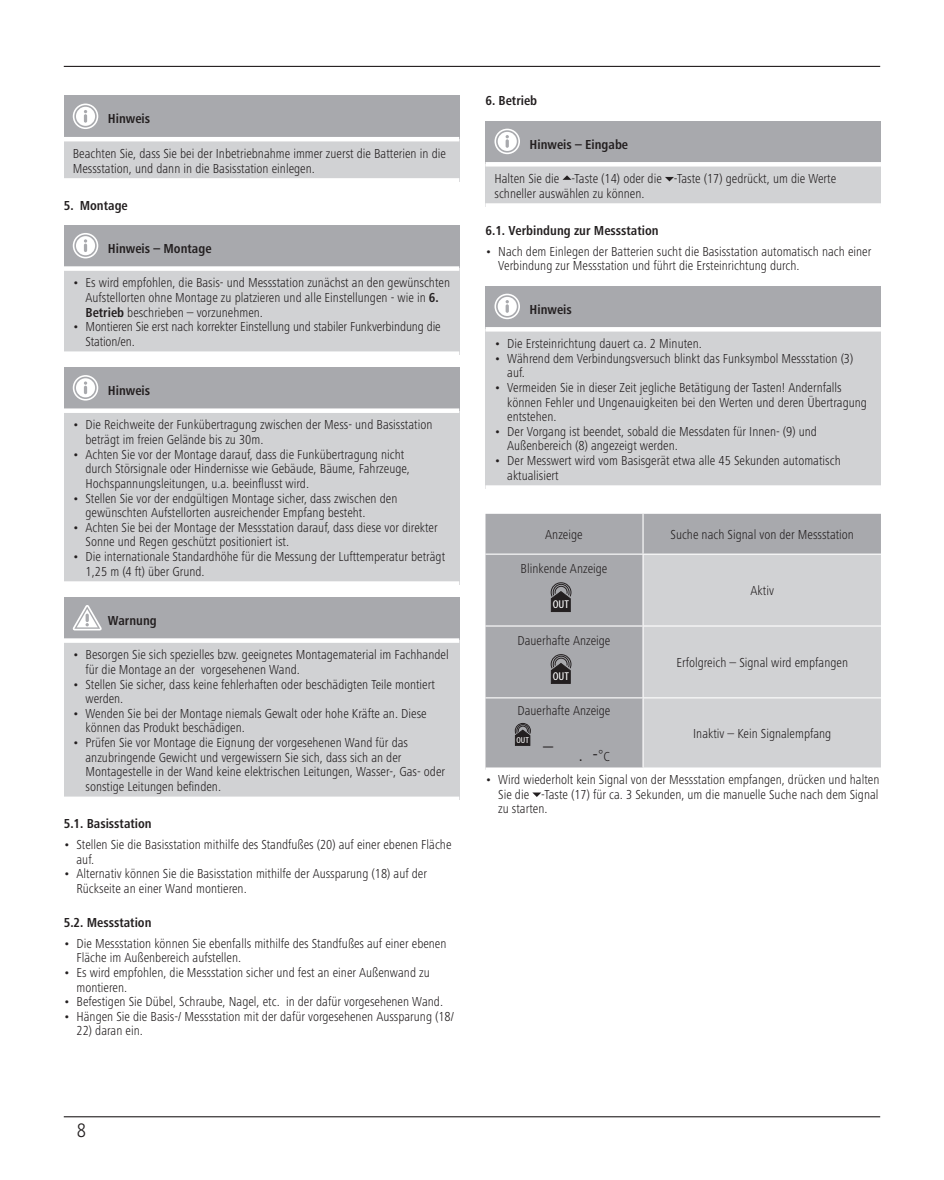
<style>
.page{position:relative;width:944px;height:1180px;background:#fff}
.page>*{position:absolute;margin:0;border:0;box-sizing:border-box;transform-origin:0 0}
.t1{font:300 condensed 20.25px "Frutiger Next LTW1 G";color:#231f20}
.t2{font:300 condensed 13.5px/14.6px "Frutiger Next LTW1 G";color:#231f20}
.t3{font:700 condensed 13.5px "Frutiger Next LTW1 G";color:#231f20}
.t4{font:condensed 11.47px "Myriad Pro";color:#fff;scale:1.14 1}
.t5{font:condensed 8.78px "Myriad Pro";color:#fff;scale:1.14 1}
.s1{font-weight:400}
.s2{font-weight:700}
.s3{font-size:13.5px}
</style>
<div class="page">
<hr style="left:64px;top:66px;width:816px;height:1px;background:#231f20">
<hr style="left:64px;top:1116px;width:816px;height:1px;background:#231f20">
<div style="left:64px;top:96px;width:395px;height:43px;background:#a8a9ad"></div>
<div style="left:64px;top:139px;width:395px;height:43px;background:#d1d2d4"></div>
<div style="left:64px;top:178px;width:395px;height:7px;background:#fff"></div>
<hr style="left:64px;top:137px;width:395px;height:4px;background:#fff">
<svg style="left:73px;top:104px;width:25px;height:25px"></svg>
<div style="left:64px;top:225px;width:395px;height:44px;background:#a8a9ad"></div>
<div style="left:64px;top:269px;width:395px;height:86px;background:#d1d2d4"></div>
<div style="left:64px;top:351px;width:395px;height:7px;background:#fff"></div>
<div style="left:64px;top:266px;width:395px;height:5px;background:#fff"></div>
<svg style="left:73px;top:233px;width:25px;height:25px"></svg>
<div style="left:64px;top:367px;width:395px;height:44px;background:#a8a9ad"></div>
<div style="left:64px;top:411px;width:395px;height:174px;background:#d1d2d4"></div>
<div style="left:64px;top:581px;width:395px;height:7px;background:#fff"></div>
<div style="left:64px;top:408px;width:395px;height:5px;background:#fff"></div>
<svg style="left:73px;top:375px;width:25px;height:26px"></svg>
<div style="left:64px;top:597px;width:395px;height:44px;background:#a8a9ad"></div>
<div style="left:64px;top:641px;width:395px;height:159px;background:#d1d2d4"></div>
<div style="left:64px;top:638px;width:395px;height:5px;background:#fff"></div>
<div style="left:64px;top:797px;width:395px;height:6px;background:#fff"></div>
<svg style="left:73px;top:605px;width:29px;height:25px"></svg>
<div style="left:485px;top:121px;width:396px;height:43px;background:#a8a9ad"></div>
<div style="left:485px;top:164px;width:396px;height:43px;background:#d1d2d4"></div>
<div style="left:485px;top:203px;width:396px;height:7px;background:#fff"></div>
<div style="left:485px;top:162px;width:396px;height:5px;background:#fff"></div>
<svg style="left:494px;top:129px;width:26px;height:25px"></svg>
<svg style="left:562px;top:175px;width:9px;height:5px"></svg>
<svg style="left:665px;top:177px;width:9px;height:4px"></svg>
<div style="left:485px;top:286px;width:396px;height:43px;background:#a8a9ad"></div>
<div style="left:485px;top:329px;width:396px;height:160px;background:#d1d2d4"></div>
<div style="left:485px;top:485px;width:396px;height:7px;background:#fff"></div>
<div style="left:485px;top:327px;width:396px;height:5px;background:#fff"></div>
<svg style="left:494px;top:294px;width:26px;height:25px"></svg>
<div style="left:485px;top:514px;width:396px;height:253px;background:#a8a9ad"></div>
<div style="left:644px;top:555px;width:237px;height:212px;background:#d1d2d4"></div>
<hr style="left:642px;top:514px;width:2px;height:40px;background:#fff">
<hr style="left:485px;top:554px;width:158px;height:1px;background:#fff">
<hr style="left:643px;top:554px;width:238px;height:1px;background:#fff">
<hr style="left:642px;top:555px;width:2px;height:70px;background:#fff">
<hr style="left:485px;top:625px;width:158px;height:2px;background:#fff">
<hr style="left:643px;top:625px;width:238px;height:2px;background:#fff">
<hr style="left:642px;top:627px;width:2px;height:70px;background:#fff">
<hr style="left:485px;top:697px;width:158px;height:1px;background:#fff">
<hr style="left:643px;top:697px;width:238px;height:1px;background:#fff">
<hr style="left:642px;top:698px;width:2px;height:69px;background:#fff">
<svg style="left:550px;top:582px;width:22px;height:30px"></svg>
<svg style="left:550px;top:654px;width:22px;height:30px"></svg>
<svg style="left:515px;top:723px;width:16px;height:23px"></svg>
<svg style="left:532px;top:792px;width:9px;height:5px"></svg>
<p class="t3" style="left:108px;top:111px;width:44px">Hinweis</p>
<p class="t2" style="left:73px;top:146px;width:375px">Beachten Sie, dass Sie bei der Inbetriebnahme immer zuerst die Batterien in die<br>Messstation, und dann in die Basisstation einlegen.</p>
<p class="t3" style="left:64px;top:197px;width:66px">5. Montage</p>
<p class="t3" style="left:108px;top:241px;width:105px">Hinweis – Montage</p>
<p class="t2" style="left:86px;top:275px;width:366px;text-indent:-13px"><span class="s1">•</span> Es wird empfohlen, die Basis- und Messstation zunächst an den gewünschten<br>Aufstellorten ohne Montage zu platzieren und alle Einstellungen - wie in <span class="s2">6.<br>Betrieb</span> beschrieben – vorzunehmen.</p>
<p class="t2" style="left:86px;top:319px;width:357px;text-indent:-13px"><span class="s1">•</span> Montieren Sie erst nach korrekter Einstellung und stabiler Funkverbindung die<br>Station/en.</p>
<p class="t3" style="left:108px;top:383px;width:44px">Hinweis</p>
<p class="t2" style="left:86px;top:418px;width:348px;text-indent:-13px"><span class="s1">•</span> Die Reichweite der Funkübertragung zwischen der Mess- und Basisstation beträgt im freien Gelände bis zu 30m.</p>
<p class="t2" style="left:86px;top:447px;width:326px;text-indent:-13px"><span class="s1">•</span> Achten Sie vor der Montage darauf, dass die Funkübertragung nicht durch Störsignale oder Hindernisse wie Gebäude, Bäume, Fahrzeuge,<br>Hochspannungsleitungen, u.a. beeinflusst wird.</p>
<p class="t2" style="left:86px;top:491px;width:313px;text-indent:-13px"><span class="s1">•</span> Stellen Sie vor der endgültigen Montage sicher, dass zwischen den gewünschten Aufstellorten ausreichender Empfang besteht.</p>
<p class="t2" style="left:86px;top:520px;width:354px;text-indent:-13px"><span class="s1">•</span> Achten Sie bei der Montage der Messstation darauf, dass diese vor direkter<br>Sonne und Regen geschützt positioniert ist.</p>
<p class="t2" style="left:86px;top:549px;width:361px;text-indent:-13px"><span class="s1">•</span> Die internationale Standardhöhe für die Messung der Lufttemperatur beträgt<br>1,25 m (4 ft) über Grund.</p>
<p class="t3" style="left:108px;top:613px;width:50px">Warnung</p>
<p class="t2" style="left:86px;top:647px;width:365px;text-indent:-13px"><span class="s1">•</span> Besorgen Sie sich spezielles bzw. geeignetes Montagematerial im Fachhandel für die Montage an der vorgesehenen Wand.</p>
<p class="t2" style="left:86px;top:677px;width:351px;text-indent:-13px"><span class="s1">•</span> Stellen Sie sicher, dass keine fehlerhaften oder beschädigten Teile montiert werden.</p>
<p class="t2" style="left:86px;top:706px;width:343px;text-indent:-13px"><span class="s1">•</span> Wenden Sie bei der Montage niemals Gewalt oder hohe Kräfte an. Diese können das Produkt beschädigen.</p>
<p class="t2" style="left:86px;top:735px;width:361px;text-indent:-13px"><span class="s1">•</span> Prüfen Sie vor Montage die Eignung der vorgesehenen Wand für das anzubringende Gewicht und vergewissern Sie sich, dass sich an der Montagestelle in der Wand keine elektrischen Leitungen, Wasser-, Gas- oder sonstige Leitungen befinden.</p>
<p class="t3" style="left:64px;top:816px;width:89px">5.1. Basisstation</p>
<p class="t2" style="left:77px;top:837px;width:376px;text-indent:-13px"><span class="s1">•</span> Stellen Sie die Basisstation mithilfe des Standfußes (20) auf einer ebenen Fläche auf.</p>
<p class="t2" style="left:77px;top:866px;width:352px;text-indent:-13px"><span class="s1">•</span> Alternativ können Sie die Basisstation mithilfe der Aussparung (18) auf der<br>Rückseite an einer Wand montieren.</p>
<p class="t3" style="left:64px;top:914px;width:89px">5.2. Messstation</p>
<p class="t2" style="left:77px;top:936px;width:371px;text-indent:-13px"><span class="s1">•</span> Die Messstation können Sie ebenfalls mithilfe des Standfußes auf einer ebenen<br>Fläche im Außenbereich aufstellen.</p>
<p class="t2" style="left:77px;top:965px;width:355px;text-indent:-13px"><span class="s1">•</span> Es wird empfohlen, die Messstation sicher und fest an einer Außenwand zu montieren.</p>
<p class="t2" style="left:64px;top:994px;width:381px"><span class="s1">•</span> Befestigen Sie Dübel, Schraube, Nagel, etc. in der dafür vorgesehenen Wand.</p>
<p class="t2" style="left:64px;top:1009px;width:392px"><span class="s1">•</span> Hängen Sie die Basis-/ Messstation mit der dafür vorgesehenen Aussparung (18/</p>
<p class="t2" style="left:77px;top:1024px;width:68px">22) daran ein.</p>
<p class="t3" style="left:485px;top:93px;width:53px">6. Betrieb</p>
<p class="t3" style="left:530px;top:136px;width:100px">Hinweis – Eingabe</p>
<p class="t2" style="left:494px;top:171px;width:343px">Halten Sie die -Taste (14) oder die -Taste (17) gedrückt, um die Werte schneller auswählen zu können.</p>
<p class="t3" style="left:485px;top:223px;width:175px">6.1. Verbindung zur Messstation</p>
<p class="t2" style="left:498px;top:244px;width:375px;text-indent:-13px"><span class="s1">•</span> Nach dem Einlegen der Batterien sucht die Basisstation automatisch nach einer<br>Verbindung zur Messstation und führt die Ersteinrichtung durch.</p>
<p class="t3" style="left:530px;top:301px;width:44px">Hinweis</p>
<p class="t2" style="left:494px;top:336px;width:209px"><span class="s1">•</span> Die Ersteinrichtung dauert ca. 2 Minuten.</p>
<p class="t2" style="left:507px;top:351px;width:348px;text-indent:-13px"><span class="s1">•</span> Während dem Verbindungsversuch blinkt das Funksymbol Messstation (3) auf.</p>
<p class="t2" style="left:507px;top:380px;width:361px;text-indent:-13px"><span class="s1">•</span> Vermeiden Sie in dieser Zeit jegliche Betätigung der Tasten! Andernfalls können Fehler und Ungenauigkeiten bei den Werten und deren Übertragung entstehen.</p>
<p class="t2" style="left:507px;top:424px;width:311px;text-indent:-13px"><span class="s1">•</span> Der Vorgang ist beendet, sobald die Messdaten für Innen- (9) und<br>Außenbereich (8) angezeigt werden.</p>
<p class="t2" style="left:507px;top:453px;width:335px;text-indent:-13px"><span class="s1">•</span> Der Messwert wird vom Basisgerät etwa alle 45 Sekunden automatisch aktualisiert</p>
<p class="t2" style="left:545px;top:527px;width:39px">Anzeige</p>
<p class="t2" style="left:670px;top:527px;width:185px">Suche nach Signal von der Messstation</p>
<p class="t2" style="left:521px;top:561px;width:88px">Blinkende Anzeige</p>
<p class="t4" style="left:553px;top:598px;width:16px">OUT</p>
<p class="t2" style="left:751px;top:583px;width:25px">Aktiv</p>
<p class="t2" style="left:518px;top:633px;width:94px">Dauerhafte Anzeige</p>
<p class="t4" style="left:553px;top:669px;width:16px">OUT</p>
<p class="t2" style="left:676px;top:655px;width:173px">Erfolgreich – Signal wird empfangen</p>
<p class="t2" style="left:518px;top:703px;width:94px">Dauerhafte Anzeige</p>
<p class="t5" style="left:516px;top:735px;width:12px">OUT</p>
<h1 class="t1" style="left:543px;top:727px;width:12px">_</h1>
<h1 class="t1" style="left:579px;top:743px;width:33px">. -<span class="s3">°C</span></h1>
<p class="t2" style="left:693px;top:726px;width:140px">Inaktiv – Kein Signalempfang</p>
<p class="t2" style="left:498px;top:772px;width:383px;text-align:justify;text-indent:-13px"><span class="s1">•</span> Wird wiederholt kein Signal von der Messstation empfangen, drücken und halten Sie die -Taste (17) für ca. 3 Sekunden, um die manuelle Suche nach dem Signal zu starten.</p>
<h1 class="t1" style="left:77px;top:1119px;width:11px">8</h1>
</div>
